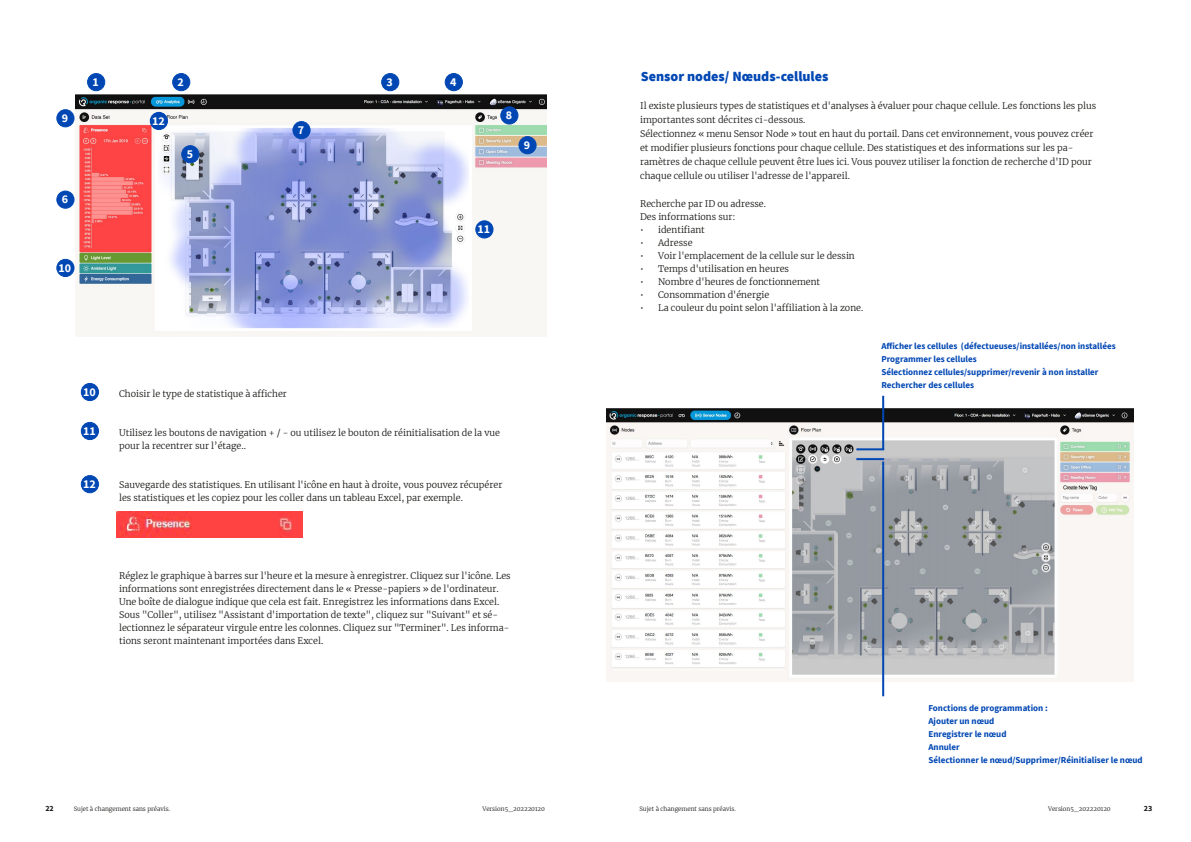
<style>
.page{position:relative;width:1191px;height:842px;background:#fff}
.page>*{position:absolute;margin:0;border:0;box-sizing:border-box;transform-origin:0 0}
.t1{font:900 14px "Source Sans Pro";color:#0047b4}
.t2{font:700 12px "Source Sans Pro";color:#fff}
.t3{font:300 9px/13px "Merriweather";color:#161614}
.t4{font:700 9px/13px "Source Sans Pro";color:#0047b4}
.t5{font:700 8px "Source Sans Pro";color:#161614}
.t6{font:300 6px "Merriweather";color:#161614}
</style>
<div class="page">
<div style="left:81px;top:383px;width:17px;height:18px;background:#0047b4;border-radius:50%"></div>
<div style="left:81px;top:383px;width:18px;height:18px;border:1px solid #0047b4;border-radius:50%"></div>
<div style="left:81px;top:422px;width:17px;height:18px;background:#0047b4;border-radius:50%"></div>
<div style="left:81px;top:422px;width:18px;height:18px;border:1px solid #0047b4;border-radius:50%"></div>
<div style="left:81px;top:476px;width:17px;height:17px;background:#0047b4;border-radius:50%"></div>
<div style="left:81px;top:475px;width:18px;height:18px;border:1px solid #0047b4;border-radius:50%"></div>
<img style="left:116px;top:511px;width:186px;height:26px">
<img style="left:75px;top:95px;width:471px;height:242px">
<div style="left:88px;top:74px;width:17px;height:17px;background:#0047b4;border-radius:50%"></div>
<div style="left:87px;top:73px;width:18px;height:18px;border:1px solid #0047b4;border-radius:50%"></div>
<div style="left:173px;top:74px;width:17px;height:17px;background:#0047b4;border-radius:50%"></div>
<div style="left:172px;top:73px;width:18px;height:18px;border:1px solid #0047b4;border-radius:50%"></div>
<div style="left:382px;top:74px;width:17px;height:17px;background:#0047b4;border-radius:50%"></div>
<div style="left:381px;top:73px;width:18px;height:18px;border:1px solid #0047b4;border-radius:50%"></div>
<div style="left:445px;top:74px;width:17px;height:17px;background:#0047b4;border-radius:50%"></div>
<div style="left:445px;top:73px;width:18px;height:18px;border:1px solid #0047b4;border-radius:50%"></div>
<div style="left:182px;top:146px;width:17px;height:17px;background:#0047b4;border-radius:50%"></div>
<div style="left:181px;top:145px;width:18px;height:18px;border:1px solid #0047b4;border-radius:50%"></div>
<div style="left:57px;top:191px;width:17px;height:17px;background:#0047b4;border-radius:50%"></div>
<div style="left:56px;top:191px;width:18px;height:18px;border:1px solid #0047b4;border-radius:50%"></div>
<div style="left:293px;top:122px;width:17px;height:17px;background:#0047b4;border-radius:50%"></div>
<div style="left:292px;top:121px;width:18px;height:18px;border:1px solid #0047b4;border-radius:50%"></div>
<div style="left:501px;top:107px;width:17px;height:17px;background:#0047b4;border-radius:50%"></div>
<div style="left:500px;top:106px;width:18px;height:19px;border:1px solid #0047b4;border-radius:50%"></div>
<div style="left:57px;top:110px;width:17px;height:17px;background:#0047b4;border-radius:50%"></div>
<div style="left:56px;top:109px;width:18px;height:18px;border:1px solid #0047b4;border-radius:50%"></div>
<div style="left:519px;top:137px;width:17px;height:17px;background:#0047b4;border-radius:50%"></div>
<div style="left:518px;top:136px;width:18px;height:18px;border:1px solid #0047b4;border-radius:50%"></div>
<div style="left:57px;top:259px;width:17px;height:17px;background:#0047b4;border-radius:50%"></div>
<div style="left:56px;top:259px;width:18px;height:18px;border:1px solid #0047b4;border-radius:50%"></div>
<div style="left:476px;top:221px;width:17px;height:17px;background:#0047b4;border-radius:50%"></div>
<div style="left:475px;top:220px;width:18px;height:18px;border:1px solid #0047b4;border-radius:50%"></div>
<div style="left:150px;top:112px;width:17px;height:18px;background:#0047b4;border-radius:50%"></div>
<div style="left:150px;top:112px;width:18px;height:18px;border:1px solid #0047b4;border-radius:50%"></div>
<img style="left:607px;top:408px;width:526px;height:274px">
<hr style="left:882px;top:396px;width:2px;height:54px;background:#0047b4">
<hr style="left:856px;top:448px;width:28px;height:2px;background:#0047b4">
<hr style="left:882px;top:461px;width:2px;height:235px;background:#0047b4">
<hr style="left:856px;top:458px;width:28px;height:2px;background:#0047b4">
<h2 class="t2" style="left:92px;top:74px;width:8px">1</h2>
<h2 class="t2" style="left:178px;top:74px;width:8px">2</h2>
<h2 class="t2" style="left:386px;top:74px;width:8px">3</h2>
<h2 class="t2" style="left:450px;top:74px;width:8px">4</h2>
<h2 class="t2" style="left:62px;top:110px;width:8px">9</h2>
<h2 class="t2" style="left:506px;top:107px;width:8px">8</h2>
<h2 class="t2" style="left:152px;top:113px;width:14px">12</h2>
<h2 class="t2" style="left:298px;top:122px;width:8px">7</h2>
<h2 class="t2" style="left:187px;top:146px;width:8px">5</h2>
<h2 class="t2" style="left:524px;top:137px;width:8px">9</h2>
<h2 class="t2" style="left:62px;top:191px;width:8px">6</h2>
<h2 class="t2" style="left:59px;top:260px;width:14px">10</h2>
<h2 class="t2" style="left:477px;top:221px;width:14px">11</h2>
<h2 class="t2" style="left:83px;top:384px;width:14px">10</h2>
<h2 class="t2" style="left:83px;top:423px;width:14px">11</h2>
<h2 class="t2" style="left:83px;top:476px;width:14px">12</h2>
<p class="t3" style="left:119px;top:386px;width:169px">Choisir le type de statistique à afficher</p>
<p class="t3" style="left:119px;top:425px;width:382px">Utilisez les boutons de navigation + / - ou utilisez le bouton de réinitialisation de la vue pour la recentrer sur l’étage..</p>
<p class="t3" style="left:119px;top:477px;width:385px">Sauvegarde des statistiques. En utilisant l'icône en haut à droite, vous pouvez récupérer les statistiques et les copiez pour les coller dans un tableau Excel, par exemple.</p>
<p class="t3" style="left:119px;top:568px;width:393px">Réglez le graphique à barres sur l'heure et la mesure à enregistrer. Cliquez sur l'icône. Les informations sont enregistrées directement dans le « Presse-papiers » de l'ordinateur.<br>Une boîte de dialogue indique que cela est fait. Enregistrez les informations dans Excel.<br>Sous "Coller", utilisez "Assistant d'importation de texte", cliquez sur "Suivant" et sé&shy;lectionnez le séparateur virgule entre les colonnes. Cliquez sur "Terminer". Les informa&shy;tions seront maintenant importées dans Excel.</p>
<h1 class="t1" style="left:641px;top:67px;width:189px">Sensor nodes/ Nœuds-cellules</h1>
<p class="t3" style="left:640px;top:98px;width:457px;line-height:14px">Il existe plusieurs types de statistiques et d'analyses à évaluer pour chaque cellule. Les fonctions les plus importantes sont décrites ci-dessous.<br>Sélectionnez « menu Sensor Node » tout en haut du portail. Dans cet environnement, vous pouvez créer et modifier plusieurs fonctions pour chaque cellule. Des statistiques et des informations sur les pa&shy;ramètres de chaque cellule peuvent être lues ici. Vous pouvez utiliser la fonction de recherche d'ID pour chaque cellule ou utiliser l'adresse de l'appareil.</p>
<p class="t3" style="left:640px;top:197px;width:127px">Recherche par ID ou adresse.<br>Des informations sur:</p>
<p class="t3" style="left:640px;top:223px;width:66px">• identifiant</p>
<p class="t3" style="left:640px;top:236px;width:54px">• Adresse</p>
<p class="t3" style="left:640px;top:249px;width:216px">• Voir l'emplacement de la cellule sur le dessin</p>
<p class="t3" style="left:640px;top:262px;width:150px">• Temps d'utilisation en heures</p>
<p class="t3" style="left:640px;top:275px;width:182px">• Nombre d'heures de fonctionnement</p>
<p class="t3" style="left:640px;top:288px;width:131px">• Consommation d'énergie</p>
<p class="t3" style="left:640px;top:301px;width:225px">• La couleur du point selon l'affiliation à la zone.</p>
<p class="t4" style="left:881px;top:339px;width:236px">Afficher les cellules (défectueuses/installées/non installées Programmer les cellules<br>Sélectionnez cellules/supprimer/revenir à non installer Rechercher des cellules</p>
<p class="t4" style="left:928px;top:701px;width:216px">Fonctions de programmation :<br>Ajouter un nœud<br>Enregistrer le nœud<br>Annuler<br>Sélectionner le nœud/Supprimer/Réinitialiser le nœud</p>
<p class="t5" style="left:45px;top:803px;width:10px">22</p>
<p class="t6" style="left:74px;top:805px;width:98px">Sujet à changement sans préavis.</p>
<p class="t6" style="left:482px;top:805px;width:64px">Version5_202220120</p>
<p class="t6" style="left:639px;top:805px;width:98px">Sujet à changement sans préavis.</p>
<p class="t6" style="left:1048px;top:805px;width:64px">Version5_202220120</p>
<p class="t5" style="left:1143px;top:803px;width:10px">23</p>
</div>
